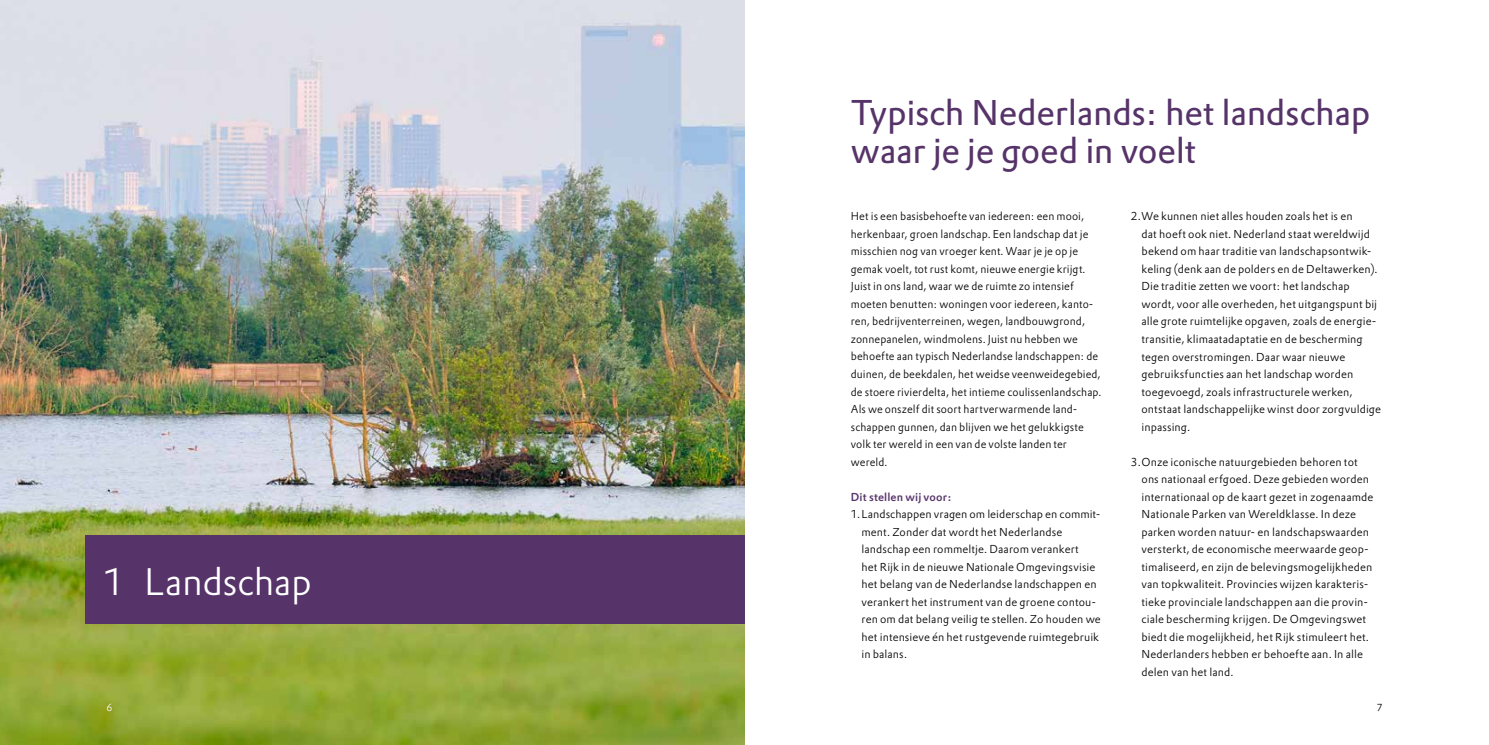
<style>
.page{position:relative;width:1489px;height:745px;background:#fff}
.page>*{position:absolute;margin:0;border:0;box-sizing:border-box;transform-origin:0 0}
.t1{font:300 37.5px "DTL Prokyon TOT";letter-spacing:-.015em;color:#fff}
.t2{font:35px/37.5px "DTL Prokyon TOT";letter-spacing:-.01em;color:#563369}
.t3{font:300 11.25px/17.5px "DTL Prokyon TOT";letter-spacing:.01em;color:#000}
.t4{font:500 11.25px "DTL Prokyon TOT";letter-spacing:.01em;color:#563369}
.t5{font:300 10px "DTL Prokyon TOT";color:#fff}
.t6{font:300 10px "DTL Prokyon TOT";color:#000}
</style>
<div class="page">
<img style="left:0;top:0;width:744px;height:744px">
<div style="left:85px;top:535px;width:659px;height:89px;background:#563369"></div>
<h1 class="t1" style="left:103px;top:557px;width:210px">1 Landschap</h1>
<h2 class="t2" style="left:850px;top:94px;width:521px">Typisch Nederlands: het landschap waar je je goed in voelt</h2>
<p class="t3" style="left:850px;top:207px;width:252px">Het is een basisbehoefte van iedereen: een mooi, herkenbaar, groen landschap. Een landschap dat je misschien nog van vroeger kent. Waar je je op je gemak voelt, tot rust komt, nieuwe energie krijgt.<br>Juist in ons land, waar we de ruimte zo intensief moeten benutten: woningen voor iedereen, kanto&shy;ren, bedrijventerreinen, wegen, landbouwgrond, zonnepanelen, windmolens. Juist nu hebben we behoefte aan typisch Nederlandse landschappen: de duinen, de beekdalen, het weidse veenweidegebied, de stoere rivierdelta, het intieme coulissenlandschap.<br>Als we onszelf dit soort hartverwarmende land&shy;schappen gunnen, dan blijven we het gelukkigste volk ter wereld in een van de volste landen ter wereld.</p>
<p class="t4" style="left:850px;top:489px;width:102px">Dit stellen wij voor:</p>
<p class="t3" style="left:861px;top:505px;width:241px;text-indent:-11px">1.Landschappen vragen om leiderschap en commit&shy;ment. Zonder dat wordt het Nederlandse landschap een rommeltje. Daarom verankert<br>het Rijk in de nieuwe Nationale Omgevingsvisie het belang van de Nederlandse landschappen en verankert het instrument van de groene contou&shy;ren om dat belang veilig te stellen. Zo houden we het intensieve én het rustgevende ruimtegebruik in balans.</p>
<p class="t3" style="left:1141px;top:207px;width:241px;text-indent:-11px">2.We kunnen niet alles houden zoals het is en<br>dat hoeft ook niet. Nederland staat wereldwijd bekend om haar traditie van landschapsontwik&shy;keling (denk aan de polders en de Deltawerken).<br>Die traditie zetten we voort: het landschap wordt, voor alle overheden, het uitgangspunt bij alle grote ruimtelijke opgaven, zoals de energie&shy;transitie, klimaatadaptatie en de bescherming tegen overstromingen. Daar waar nieuwe gebruiksfuncties aan het landschap worden toegevoegd, zoals infrastructurele werken, ontstaat landschappelijke winst door zorgvuldige inpassing.</p>
<p class="t3" style="left:1141px;top:452px;width:233px;text-indent:-11px">3.Onze iconische natuurgebieden behoren tot ons nationaal erfgoed. Deze gebieden worden internationaal op de kaart gezet in zogenaamde Nationale Parken van Wereldklasse. In deze parken worden natuur- en landschapswaarden versterkt, de economische meerwaarde geop&shy;timaliseerd, en zijn de belevingsmogelijkheden van topkwaliteit. Provincies wijzen karakteris&shy;tieke provinciale landschappen aan die provin&shy;ciale bescherming krijgen. De Omgevingswet biedt die mogelijkheid, het Rijk stimuleert het.<br>Nederlanders hebben er behoefte aan. In alle delen van het land.</p>
<p class="t5" style="left:106px;top:700px;width:8px">6</p>
<p class="t6" style="left:1376px;top:700px;width:8px">7</p>
</div>
